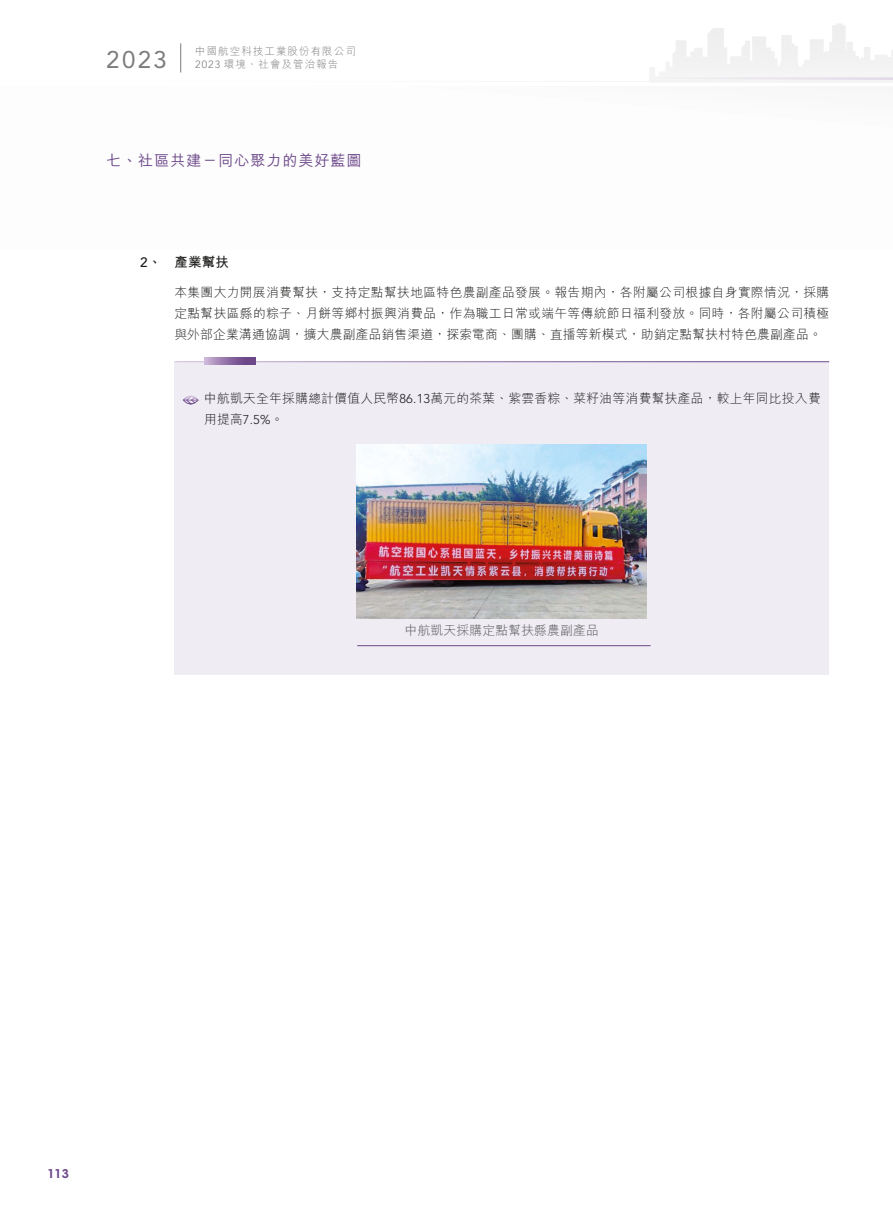
<style>
.page{position:relative;width:893px;height:1212px;background:#fff}
.page>*{position:absolute;margin:0;border:0;box-sizing:border-box;transform-origin:0 0}
.t1{font:24px "Avenir LT Std";color:#7c7b7b}
.t2{font:500 15px "M Hei HK";letter-spacing:.065em;color:#6c4889}
.t3{font:700 13.5px "M Hei HK";color:#1c1c1b}
.t4{font:300 12.75px/21px "M Hei HK";letter-spacing:.015em;color:#1c1c1b;text-align:justify}
.t5{font:300 12.75px "M Hei HK";letter-spacing:.015em;color:#575756}
.t6{font:600 12px "ITC Avant Garde Std";color:#6c4889}
.t7{font:300 10.5px "M Hei HK";letter-spacing:.1em;color:#7c7b7b}
.s1{font-family:"Avenir LT Std"}
.s2{font-family:"Avenir LT Std";font-weight:500}
</style>
<div class="page">
<svg style="left:180px;top:24px;width:713px;height:58px"></svg>
<div style="left:174px;top:362px;width:655px;height:312px;background:#efecf4"></div>
<hr style="left:357px;top:645px;width:294px;height:1px;background:#6c4889">
<svg style="left:182px;top:395px;width:17px;height:10px"></svg>
<img style="left:357px;top:444px;width:290px;height:175px">
<svg style="left:204px;top:358px;width:51px;height:6px"></svg>
<h1 class="t1" style="left:106px;top:46px;width:62px">2023</h1>
<p class="t7" style="left:195px;top:44px;width:162px">中國航空科技工業股份有限公司</p>
<p class="t7" style="left:195px;top:56px;width:145px"><span class="s1">2023</span> 環境、社會及管治報告</p>
<p class="t2" style="left:106px;top:150px;width:257px">七、社區共建－同心聚力的美好藍圖</p>
<p class="t3" style="left:140px;top:252px;width:23px">、<span class="s2">2</span></p>
<p class="t3" style="left:174px;top:252px;width:56px">產業幫扶</p>
<p class="t4" style="left:174px;top:281px;width:656px">本集團大力開展消費幫扶，支持定點幫扶地區特色農副產品發展。報告期內，各附屬公司根據自身實際情況，採購定點幫扶區縣的粽子、月餅等鄉村振興消費品，作為職工日常或端午等傳統節日福利發放。同時，各附屬公司積極與外部企業溝通協調，擴大農副產品銷售渠道，探索電商、團購、直播等新模式，助銷定點幫扶村特色農副產品。</p>
<p class="t4" style="left:204px;top:387px;width:618px">中航凱天全年採購總計價值人民幣<span class="s1">86.13</span>萬元的茶葉、紫雲香粽、菜籽油等消費幫扶產品，較上年同比投入費用提高<span class="s1">7.5%</span>。</p>
<p class="t5" style="left:405px;top:621px;width:196px">中航凱天採購定點幫扶縣農副產品</p>
<p class="t6" style="left:47px;top:1166px;width:23px">113</p>
</div>
